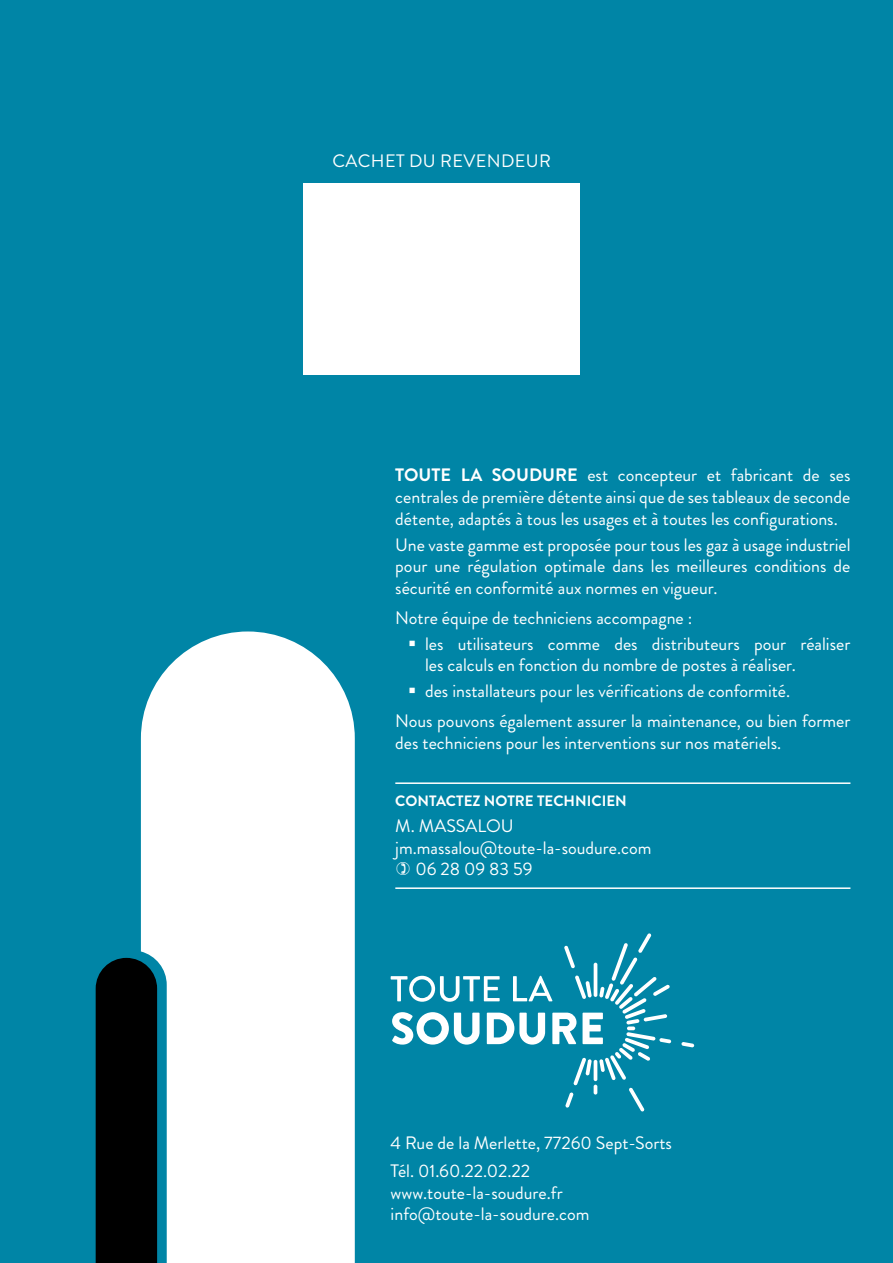
<style>
.page{position:relative;width:893px;height:1263px;background:#0085a6}
.page>*{position:absolute;margin:0;border:0;box-sizing:border-box;transform-origin:0 0}
.t1{font:18px/21.6px "Brandon Grotesque";color:#fff}
.t2{font:18px "Brandon Grotesque";letter-spacing:.02em;color:#fff}
.t3{font:700 15px "Brandon Grotesque";color:#fff}
.s1{font-weight:700}
</style>
<div class="page">
<div style="left:304px;top:183px;width:276px;height:191px;background:#fff"></div>
<svg style="left:681px;top:1042px;width:13px;height:5px"></svg>
<svg style="left:391px;top:933px;width:280px;height:178px"></svg>
<div style="left:141px;top:631px;width:214px;height:632px;background:#fff"></div>
<div style="left:96px;top:958px;width:61px;height:305px;background:#000"></div>
<hr style="left:395px;top:782px;width:455px;height:2px;background:#fff">
<hr style="left:395px;top:887px;width:455px;height:2px;background:#fff">
<p class="t2" style="left:333px;top:148px;width:220px">CACHET DU REVENDEUR</p>
<p class="t1" style="left:395px;top:465px;width:457px;text-align:justify"><span class="s1">TOUTE LA SOUDURE</span> est concepteur et fabricant de ses centrales de première détente ainsi que de ses tableaux de seconde détente, adaptés à tous les usages et à toutes les configurations.</p>
<p class="t1" style="left:395px;top:534px;width:457px;text-align:justify">Une vaste gamme est proposée pour tous les gaz à usage industriel pour une régulation optimale dans les meilleures conditions de sécurité en conformité aux normes en vigueur.</p>
<p class="t1" style="left:425px;top:605px;width:427px;line-height:25.8px;text-indent:-30px">Notre équipe de techniciens accompagne :<br>les utilisateurs comme des distributeurs pour réaliser</p>
<p class="t1" style="left:425px;top:652px;width:372px;line-height:25.8px">les calculs en fonction du nombre de postes à réaliser. des installateurs pour les vérifications de conformité.</p>
<p class="t1" style="left:395px;top:710px;width:457px">Nous pouvons également assurer la maintenance, ou bien former des techniciens pour les interventions sur nos matériels.</p>
<p class="t3" style="left:395px;top:791px;width:233px">CONTACTEZ NOTRE TECHNICIEN</p>
<p class="t1" style="left:395px;top:815px;width:120px">M. MASSALOU</p>
<p class="t1" style="left:395px;top:837px;width:258px">jm.massalou@toute-la-soudure.com</p>
<p class="t1" style="left:415px;top:859px;width:119px">06 28 09 83 59</p>
<p class="t1" style="left:391px;top:1128px;width:283px;line-height:28.5px">4 Rue de la Merlette, 77260 Sept-Sorts<br>Tél. 01.60.22.02.22</p>
<p class="t1" style="left:391px;top:1182px;width:200px">www.toute-la-soudure.fr info@toute-la-soudure.com</p>
</div>
